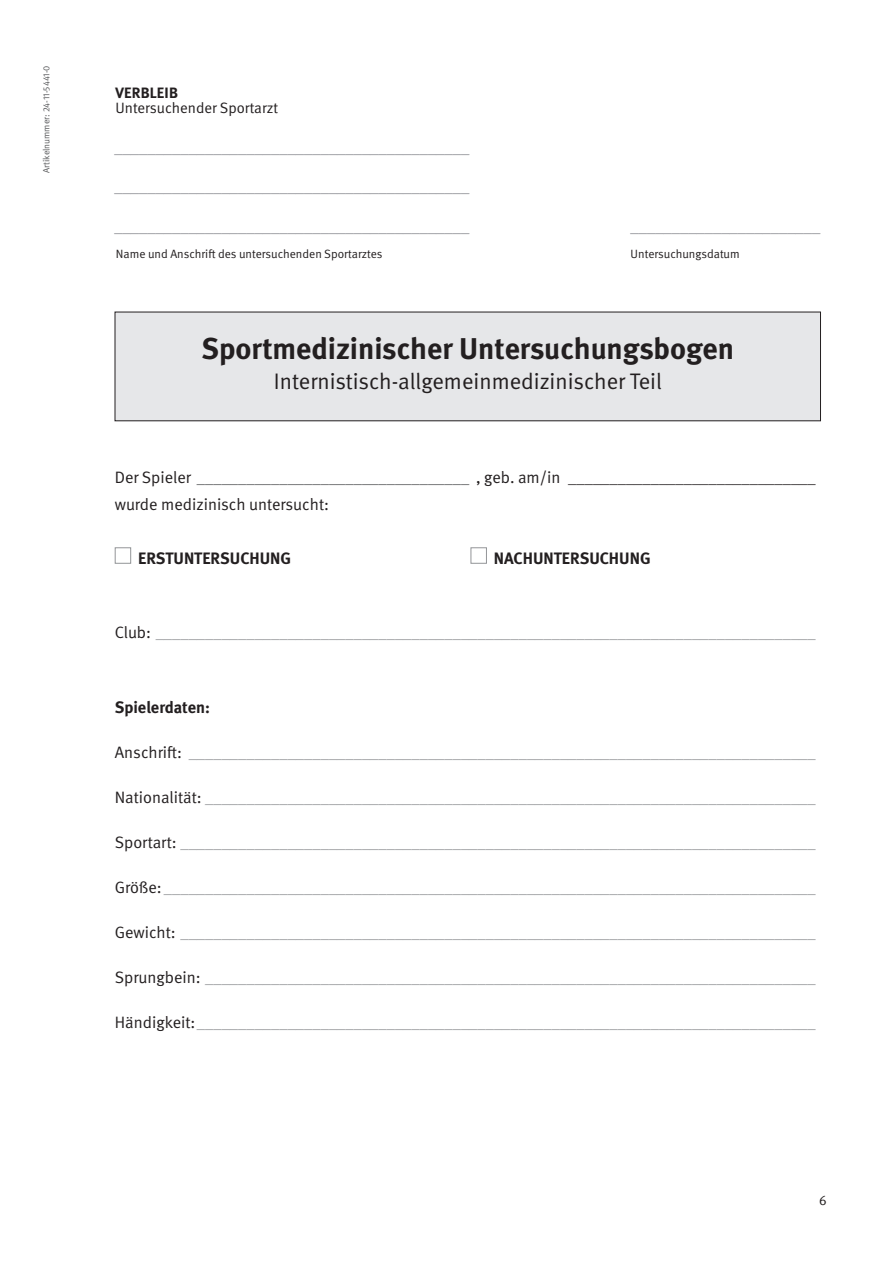
<style>
.page{position:relative;width:893px;height:1263px;background:#fff}
.page>*{position:absolute;margin:0;border:0;box-sizing:border-box;transform-origin:0 0}
.t1{font:700 30px "DGUV Meta";color:#231f20}
.t2{font:22.5px "DGUV Meta";color:#231f20}
.t3{font:italic 300 16.5px "Helvetica";color:#939598}
.t4{font:italic 300 16.5px "Helvetica";color:#a8a9ad}
.t5{font:italic 300 16.5px "Helvetica";color:#57585a}
.t6{font:700 16.5px "DGUV Meta";color:#231f20}
.t7{font:16.5px "DGUV Meta";color:#231f20}
.t8{font:15px/15px "DGUV Meta";color:#231f20}
.t9{font:13.5px "DGUV Meta";color:#231f20}
.t10{font:12px "DGUV Meta";color:#231f20}
.t11{font:9px "DGUV Meta";color:#57585a}
.s1{font-weight:700}
.s2{font-family:"DGUV Meta";font-weight:400;font-style:normal;color:#231f20}
.s3{color:#231f20}
</style>
<div class="page">
<div style="left:115px;top:312px;width:705px;height:109px;background:#e6e7e9"></div>
<div style="left:115px;top:547px;width:16px;height:17px;border:1px solid #939598"></div>
<div style="left:471px;top:547px;width:16px;height:17px;border:1px solid #939598"></div>
<p class="t11" style="left:41px;top:173px;width:109px;rotate:-90deg">Artikelnummer: 24-11-5441-0</p>
<p class="t8" style="left:115px;top:86px;width:164px"><span class="s1">VERBLEIB<br></span>Untersuchender Sportarzt</p>
<p class="t4" style="left:115px;top:133px;width:356px">___________________________________________</p>
<p class="t4" style="left:115px;top:172px;width:356px">___________________________________________</p>
<p class="t4" style="left:115px;top:212px;width:356px">___________________________________________</p>
<p class="t4" style="left:631px;top:212px;width:191px">_______________________</p>
<p class="t10" style="left:116px;top:247px;width:268px">Name und Anschrift des untersuchenden Sportarztes</p>
<p class="t10" style="left:631px;top:247px;width:111px">Untersuchungsdatum</p>
<p class="t1" style="left:202px;top:331px;width:534px">Sportmedizinischer Untersuchungsbogen</p>
<p class="t2" style="left:274px;top:368px;width:389px">Internistisch-allgemeinmedizinischer Teil</p>
<p class="t5" style="left:115px;top:463px;width:703px"><span class="s2">Der Spieler</span> _________________________________ <span class="s2">, geb. am/in</span> <span class="s3">______________________________</span></p>
<p class="t7" style="left:115px;top:494px;width:216px">wurde medizinisch untersucht:</p>
<p class="t6" style="left:138px;top:548px;width:154px">ERSTUNTERSUCHUNG</p>
<p class="t6" style="left:494px;top:548px;width:158px">NACHUNTERSUCHUNG</p>
<p class="t3" style="left:115px;top:618px;width:703px"><span class="s2">Club:</span> ________________________________________________________________________________</p>
<p class="t6" style="left:115px;top:697px;width:97px">Spielerdaten:</p>
<p class="t3" style="left:115px;top:738px;width:703px"><span class="s2">Anschrift:</span> ____________________________________________________________________________</p>
<p class="t3" style="left:115px;top:783px;width:703px"><span class="s2">Nationalität:</span> __________________________________________________________________________</p>
<p class="t3" style="left:115px;top:828px;width:703px"><span class="s2">Sportart:</span> _____________________________________________________________________________</p>
<p class="t3" style="left:115px;top:873px;width:703px"><span class="s2">Größe:</span> _______________________________________________________________________________</p>
<p class="t3" style="left:115px;top:918px;width:703px"><span class="s2">Gewicht:</span> _____________________________________________________________________________</p>
<p class="t3" style="left:115px;top:963px;width:703px"><span class="s2">Sprungbein:</span> __________________________________________________________________________</p>
<p class="t3" style="left:115px;top:1008px;width:703px"><span class="s2">Händigkeit:</span>___________________________________________________________________________</p>
<p class="t9" style="left:819px;top:1192px;width:9px">6</p>
</div>
